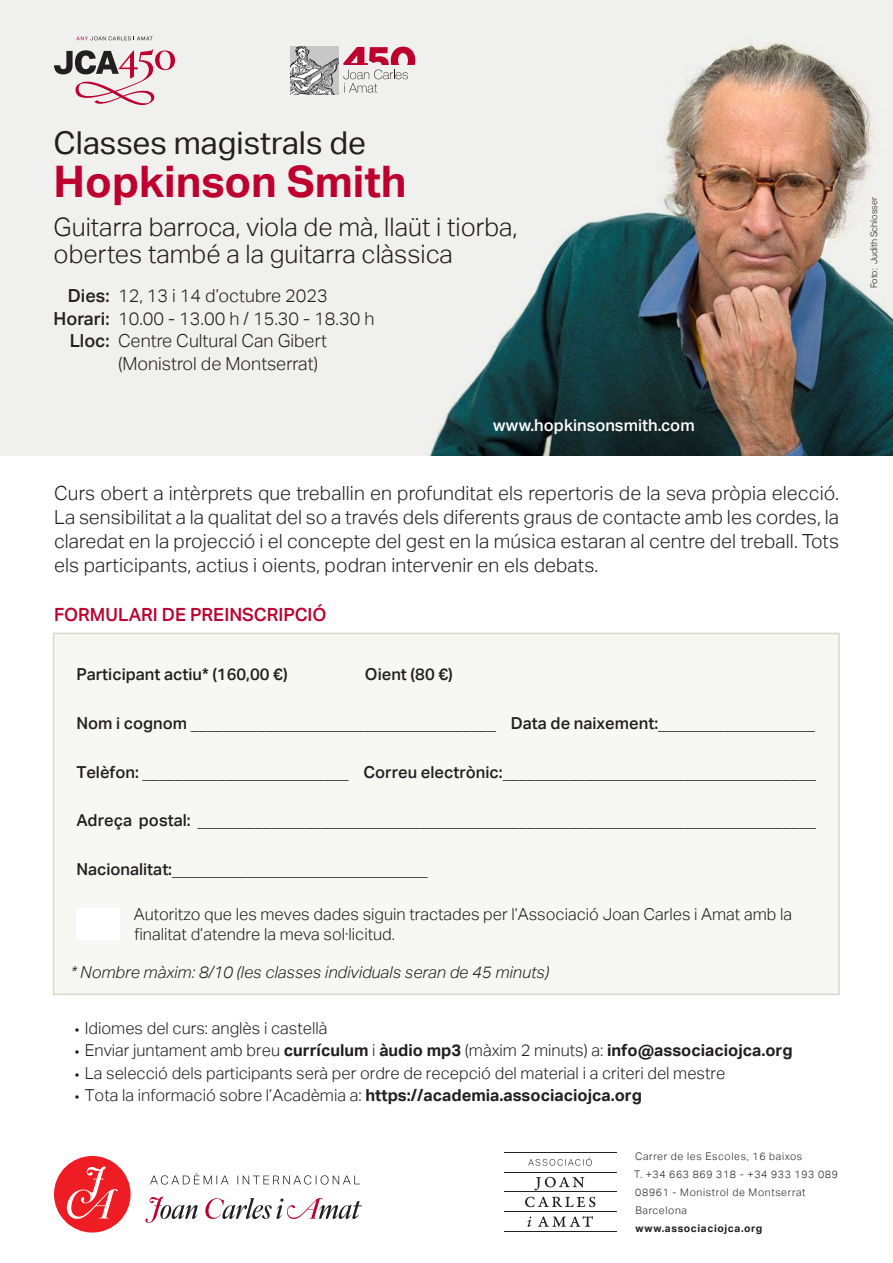
<style>
.page{position:relative;width:893px;height:1263px;background:#fff}
.page>*{position:absolute;margin:0;border:0;box-sizing:border-box;transform-origin:0 0}
.t1{font:700 43.5px "Aktiv Grotesk";color:#be002f}
.t2{font:31.5px "Aktiv Grotesk";color:#231f20}
.t3{font:300 25.5px/27px "Aktiv Grotesk";color:#231f20}
.t4{font:300 19.5px/24px "Aktiv Grotesk";letter-spacing:.005em;color:#231f20;text-align:justify}
.t5{font:500 18.15px "Aktiv Grotesk";color:#be002f}
.t6{font:300 18px "Aktiv Grotesk";color:#231f20}
.t7{font:500 16.5px "Aktiv Grotesk";color:#231f20}
.t8{font:300 16.5px/19.5px "Aktiv Grotesk";color:#231f20}
.t9{font:700 16.5px "Aktiv Grotesk";color:#231f20}
.t10{font:italic 300 16.5px "Aktiv Grotesk";color:#231f20}
.t11{font:500 16.5px "Aktiv Grotesk";color:#fff}
.t12{font:300 10.5px/18px "Aktiv Grotesk";letter-spacing:.06em;color:#231f20}
.t13{font:700 10.5px "Aktiv Grotesk";letter-spacing:.06em;color:#231f20}
.t14{font:300 9px "Aktiv Grotesk";color:#231f20}
.s1{font-weight:500}
.s2{font-family:"Proxima Nova A"}
.s3{font-family:"Proxima Nova A";font-weight:300}
.s4{font-weight:300}
</style>
<div class="page">
<div style="left:53px;top:633px;width:787px;height:362px;background:#f7f7f4;border:2px solid #d8d9c7"></div>
<img style="left:0;top:0;width:893px;height:455px">
<hr style="left:504px;top:1192px;width:113px;height:1px;background:#231f20">
<hr style="left:504px;top:1211px;width:113px;height:1px;background:#231f20">
<hr style="left:504px;top:1231px;width:113px;height:1px;background:#231f20">
<svg style="left:527px;top:1216px;width:66px;height:11px"></svg>
<svg style="left:534px;top:1177px;width:50px;height:13px"></svg>
<svg style="left:525px;top:1196px;width:70px;height:11px"></svg>
<hr style="left:504px;top:1172px;width:113px;height:1px;background:#231f20">
<hr style="left:504px;top:1152px;width:113px;height:1px;background:#231f20">
<svg style="left:528px;top:1157px;width:64px;height:9px"></svg>
<svg style="left:150px;top:1173px;width:210px;height:11px"></svg>
<svg style="left:205px;top:1198px;width:157px;height:21px"></svg>
<svg style="left:145px;top:1197px;width:53px;height:26px"></svg>
<div style="left:54px;top:1156px;width:77px;height:76px;background:#ee1d23;border-radius:50%"></div>
<svg style="left:67px;top:1166px;width:51px;height:53px"></svg>
<svg style="left:54px;top:49px;width:121px;height:56px"></svg>
<svg style="left:76px;top:36px;width:77px;height:4px"></svg>
<svg style="left:343px;top:47px;width:72px;height:46px"></svg>
<img style="left:291px;top:47px;width:48px;height:48px">
<div style="left:76px;top:908px;width:44px;height:31px;background:#fff"></div>
<h2 class="t2" style="left:54px;top:124px;width:314px">Classes magistrals de</h2>
<h1 class="t1" style="left:54px;top:157px;width:355px">Hopkinson Smith</h1>
<h3 class="t3" style="left:54px;top:214px;width:466px">Guitarra barroca, viola de mà, llaüt i tiorba, obertes també a la guitarra clàssica</h3>
<p class="t6" style="left:68px;top:286px;width:261px"><span class="s1">Dies:</span> 12, 13 i 14 d’octubre 2023</p>
<p class="t6" style="left:54px;top:308px;width:323px"><span class="s1">Horari:</span> 10.00 - 13.00 h / 15.30 - 18.30 h</p>
<p class="t6" style="left:70px;top:331px;width:259px"><span class="s1">Lloc:</span> Centre Cultural Can Gibert</p>
<p class="t6" style="left:118px;top:353px;width:202px">(Monistrol de Montserrat)</p>
<p class="t11" style="left:493px;top:416px;width:203px">www.hopkinsonsmith.com</p>
<p class="t4" style="left:54px;top:481px;width:786px">Curs obert a intèrprets que treballin en profunditat els repertoris de la seva pròpia elecció.<br>La sensibilitat a la qualitat del so a través dels diferents graus de contacte amb les cordes, la claredat en la projecció i el concepte del gest en la música estaran al centre del treball. Tots els participants, actius i oients, podran intervenir en els debats.</p>
<p class="t5" style="left:54px;top:604px;width:274px">FORMULARI DE PREINSCRIPCIÓ</p>
<p class="t7" style="left:76px;top:665px;width:213px">Participant actiu* (160,00 €)</p>
<p class="t7" style="left:365px;top:665px;width:89px">Oient (80 €)</p>
<p class="t7" style="left:76px;top:714px;width:740px">Nom i cognom _____________________________________ Data de naixement:___________________</p>
<p class="t7" style="left:76px;top:762px;width:741px">Telèfon: _________________________ Correu electrònic:______________________________________</p>
<p class="t7" style="left:76px;top:811px;width:741px">Adreça postal: ___________________________________________________________________________</p>
<p class="t7" style="left:76px;top:860px;width:353px">Nacionalitat:_______________________________</p>
<p class="t8" style="left:134px;top:904px;width:660px">Autoritzo que les meves dades siguin tractades per l’Associació Joan Carles i Amat amb la finalitat d’atendre la meva sol·licitud.</p>
<p class="t10" style="left:70px;top:963px;width:480px">* Nombre màxim: 8/10 (les classes individuals seran de 45 minuts)</p>
<p class="t8" style="left:74px;top:1018px;width:255px"><span class="s2">•</span> Idiomes del curs: anglès i castellà</p>
<p class="t9" style="left:74px;top:1041px;width:720px"><span class="s3">•</span> <span class="s4">Enviar juntament amb breu</span> currículum <span class="s4">i</span> àudio mp3 <span class="s4">(màxim 2 minuts) a:</span> info@associaciojca.org</p>
<p class="t8" style="left:74px;top:1063px;width:653px"><span class="s2">•</span> La selecció dels participants serà per ordre de recepció del material i a criteri del mestre</p>
<p class="t9" style="left:74px;top:1086px;width:569px"><span class="s3">•</span> <span class="s4">Tota la informació sobre l’Acadèmia a:</span> https://academia.associaciojca.org</p>
<p class="t12" style="left:634px;top:1147px;width:205px">Carrer de les Escoles, 16 baixos<br>T. +34 663 869 318 - +34 933 193 089<br>08961 - Monistrol de Montserrat<br>Barcelona</p>
<p class="t13" style="left:635px;top:1222px;width:129px">www.associaciojca.org</p>
<p class="t14" style="left:869px;top:288px;width:93px;rotate:-90deg">Foto: Judith Schlosser</p>
</div>
